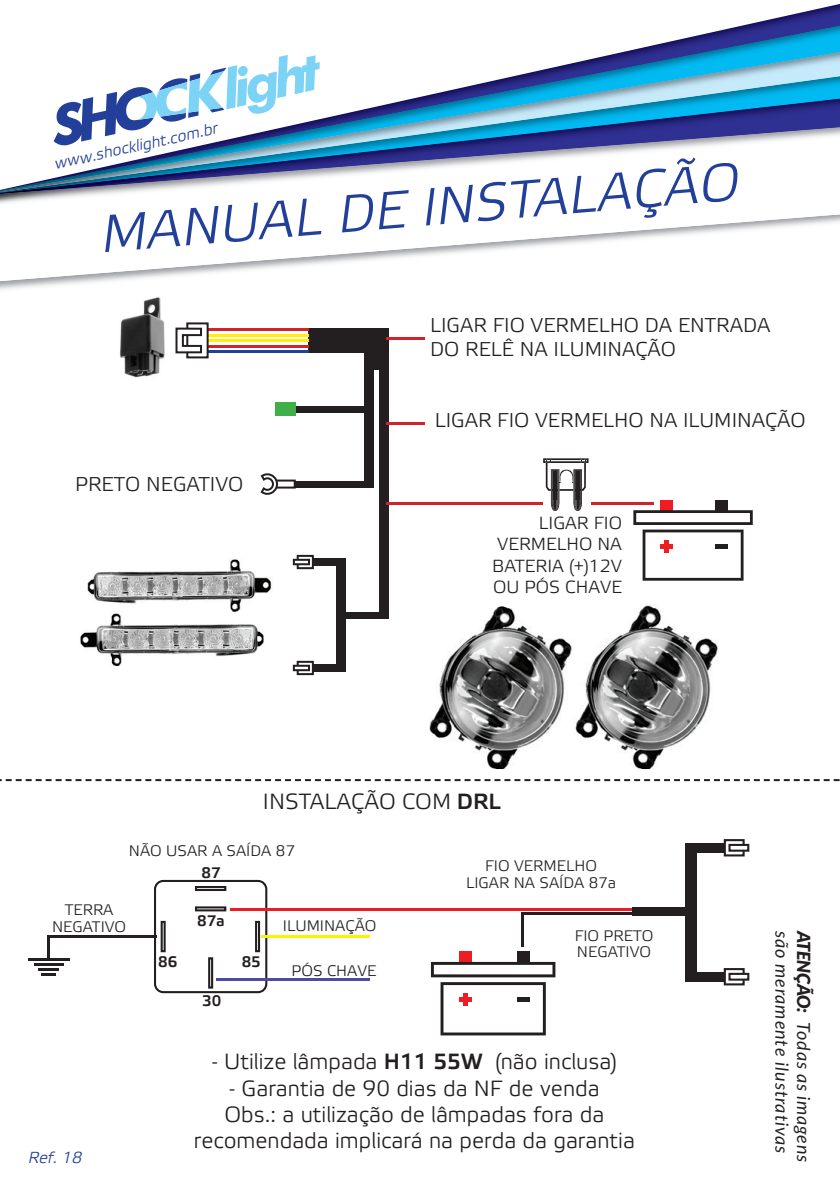
<style>
.page{position:relative;width:840px;height:1191px;background:#fff}
.page>*{position:absolute;margin:0;border:0;box-sizing:border-box;transform-origin:0 0}
.t1{font:italic 52.6px "Elektra Light Pro";color:#223f99}
.t2{font:22px/26.4px "Elektra Light Pro";color:#231f20;text-align:center}
.t3{font:20px/24px "Elektra Light Pro";color:#231f20}
.t4{font:italic 18px/21.6px "Lato";letter-spacing:.05em;color:#231f20}
.t5{font:17.6px/21px "Elektra Light Pro";color:#231f20;text-align:justify}
.t6{font:italic 16px "Elektra Light Pro";color:#223f99}
.t7{font:italic 15.8px "Elektra Light Pro";color:#223f99}
.t8{font:15.2px/16.6px "Elektra Light Pro";color:#231f20;text-align:center}
.t9{font:700 15.2px "Elektra Light Pro";color:#231f20}
.s1{font-weight:700}
.s2{font-weight:900}
</style>
<div class="page">
<svg style="left:4px;top:214px;width:835px;height:67px"></svg>
<img style="left:0;top:194px;width:104px;height:9px">
<svg style="left:0;top:4px;width:839px;height:186px"></svg>
<svg style="left:54px;top:55px;width:265px;height:90px"></svg>
<div style="left:660px;top:499px;width:12px;height:12px;background:#ee1d23"></div>
<div style="left:715px;top:499px;width:12px;height:12px;background:#231f20"></div>
<svg style="left:633px;top:510px;width:119px;height:70px"></svg>
<div style="left:459px;top:951px;width:12px;height:12px;background:#ee1d23"></div>
<div style="left:516px;top:951px;width:13px;height:12px;background:#231f20"></div>
<svg style="left:430px;top:962px;width:125px;height:73px"></svg>
<svg style="left:543px;top:458px;width:45px;height:53px"></svg>
<img style="left:429px;top:604px;width:289px;height:165px">
<img style="left:442px;top:604px;width:179px;height:2px">
<img style="left:80px;top:559px;width:192px;height:106px">
<div style="left:154px;top:880px;width:113px;height:113px;border:2px solid #231f20;border-radius:8px"></div>
<div style="left:255px;top:921px;width:5px;height:31px;border:2px solid #231f20"></div>
<div style="left:160px;top:921px;width:5px;height:31px;border:2px solid #231f20"></div>
<div style="left:195px;top:886px;width:31px;height:5px;border:2px solid #231f20"></div>
<div style="left:195px;top:906px;width:31px;height:5px;border:2px solid #231f20"></div>
<div style="left:208px;top:957px;width:5px;height:31px;border:2px solid #231f20"></div>
<div style="left:379px;top:366px;width:10px;height:248px;background:#231f20"></div>
<div style="left:364px;top:366px;width:10px;height:117px;background:#231f20"></div>
<div style="left:308px;top:328px;width:81px;height:25px;background:#231f20"></div>
<div style="left:364px;top:345px;width:25px;height:24px;background:#231f20"></div>
<hr style="left:202px;top:350px;width:106px;height:3px;background:#223f99">
<hr style="left:202px;top:345px;width:106px;height:3px;background:#d1232a">
<hr style="left:202px;top:339px;width:106px;height:3px;background:#fff101">
<hr style="left:202px;top:334px;width:106px;height:3px;background:#fff101">
<hr style="left:202px;top:328px;width:106px;height:3px;background:#d1232a">
<hr style="left:386px;top:337px;width:39px;height:2px;background:#d1232a">
<hr style="left:386px;top:422px;width:39px;height:2px;background:#d1232a">
<hr style="left:386px;top:502px;width:157px;height:3px;background:#d1232a">
<hr style="left:591px;top:502px;width:62px;height:3px;background:#d1232a">
<div style="left:308px;top:664px;width:37px;height:8px;background:#231f20"></div>
<svg style="left:299px;top:664px;width:12px;height:8px"></svg>
<div style="left:296px;top:661px;width:18px;height:14px;border:2px solid #231f20"></div>
<div style="left:293px;top:665px;width:17px;height:6px;border:2px solid #231f20"></div>
<div style="left:308px;top:558px;width:37px;height:8px;background:#231f20"></div>
<svg style="left:299px;top:558px;width:12px;height:8px"></svg>
<div style="left:296px;top:555px;width:18px;height:14px;border:2px solid #231f20"></div>
<div style="left:293px;top:559px;width:17px;height:6px;border:2px solid #231f20"></div>
<div style="left:336px;top:558px;width:9px;height:113px;background:#231f20"></div>
<div style="left:684px;top:843px;width:46px;height:9px;background:#231f20"></div>
<svg style="left:726px;top:843px;width:15px;height:9px"></svg>
<div style="left:723px;top:839px;width:21px;height:17px;border:2px solid #231f20"></div>
<div style="left:729px;top:845px;width:18px;height:5px;background:#fff"></div>
<div style="left:728px;top:844px;width:21px;height:7px;border:2px solid #231f20"></div>
<div style="left:684px;top:972px;width:46px;height:9px;background:#231f20"></div>
<svg style="left:726px;top:972px;width:15px;height:9px"></svg>
<div style="left:723px;top:968px;width:21px;height:17px;border:2px solid #231f20"></div>
<div style="left:729px;top:974px;width:18px;height:5px;background:#fff"></div>
<div style="left:728px;top:972px;width:21px;height:8px;border:2px solid #231f20"></div>
<div style="left:684px;top:843px;width:12px;height:138px;background:#231f20"></div>
<div style="left:187px;top:323px;width:20px;height:34px;background:#fff"></div>
<div style="left:186px;top:322px;width:22px;height:36px;border:2px solid #231f20"></div>
<div style="left:275px;top:480px;width:99px;height:7px;background:#231f20"></div>
<div style="left:339px;top:612px;width:50px;height:7px;background:#231f20"></div>
<div style="left:632px;top:907px;width:60px;height:8px;background:#231f20"></div>
<hr style="left:49px;top:935px;width:108px;height:3px;background:#231f20">
<hr style="left:261px;top:935px;width:108px;height:3px;background:#fff101">
<hr style="left:216px;top:978px;width:153px;height:3px;background:#4d4da0">
<hr style="left:230px;top:908px;width:402px;height:2px;background:#ee1d23">
<hr style="left:521px;top:912px;width:111px;height:2px;background:#231f20">
<hr style="left:521px;top:912px;width:2px;height:35px;background:#231f20">
<hr style="left:28px;top:958px;width:41px;height:3px;background:#231f20">
<hr style="left:34px;top:963px;width:30px;height:3px;background:#231f20">
<hr style="left:39px;top:968px;width:20px;height:3px;background:#231f20">
<hr style="left:42px;top:973px;width:14px;height:3px;background:#231f20">
<hr style="left:48px;top:935px;width:2px;height:25px;background:#231f20">
<div style="left:290px;top:406px;width:84px;height:7px;background:#231f20"></div>
<div style="left:275px;top:403px;width:20px;height:13px;background:#40ae49"></div>
<div style="left:275px;top:480px;width:19px;height:7px;background:#fff"></div>
<div style="left:274px;top:479px;width:21px;height:9px;border:2px solid #231f20"></div>
<svg style="left:260px;top:473px;width:19px;height:22px"></svg>
<img style="left:120px;top:297px;width:45px;height:81px">
<svg style="left:0;top:779px;width:839px;height:2px"></svg>
<svg style="left:175px;top:326px;width:27px;height:28px"></svg>
<p class="t7" style="left:53px;top:155px;width:168px;rotate:-12deg">www.shocklight.com.br</p>
<h1 class="t1" style="left:99px;top:208px;width:641px;rotate:-5deg">MANUAL DE INSTALAÇÃO</h1>
<p class="t3" style="left:430px;top:314px;width:342px">LIGAR FIO VERMELHO DA ENTRADA<br>DO RELÊ NA ILUMINAÇÃO</p>
<p class="t3" style="left:75px;top:473px;width:170px">PRETO NEGATIVO</p>
<p class="t3" style="left:434px;top:409px;width:372px">LIGAR FIO VERMELHO NA ILUMINAÇÃO</p>
<p class="t5" style="left:492px;top:513px;width:131px;text-indent:47px">LIGAR FIO VERMELHO NA BATERIA (+)12V OU PÓS CHAVE</p>
<p class="t2" style="left:263px;top:789px;width:239px">INSTALAÇÃO COM <span class="s1">DRL</span></p>
<p class="t8" style="left:129px;top:842px;width:167px">NÃO USAR A SAÍDA 87</p>
<p class="t9" style="left:201px;top:864px;width:21px">87</p>
<p class="t8" style="left:52px;top:902px;width:76px">TERRA<br>NEGATIVO</p>
<p class="t9" style="left:197px;top:912px;width:29px">87a</p>
<p class="t9" style="left:158px;top:953px;width:21px">86</p>
<p class="t9" style="left:241px;top:953px;width:21px">85</p>
<p class="t9" style="left:202px;top:992px;width:21px">30</p>
<p class="t8" style="left:283px;top:918px;width:95px">ILUMINAÇÃO</p>
<p class="t8" style="left:291px;top:963px;width:86px">PÓS CHAVE</p>
<p class="t8" style="left:466px;top:858px;width:151px">FIO VERMELHO<br>LIGAR NA SAÍDA 87a</p>
<p class="t8" style="left:574px;top:927px;width:80px;text-align:left">FIO PRETO<br>NEGATIVO</p>
<p class="t6" style="left:28px;top:1148px;width:55px">Ref. 18</p>
<p class="t2" style="left:212px;top:1049px;width:406px">- Utilize lâmpada <span class="s1">H11 55W</span> (não inclusa)</p>
<p class="t2" style="left:194px;top:1075px;width:442px">- Garantia de 90 dias da NF de venda<br>Obs.: a utilização de lâmpadas fora da recomendada implicará na perda da garantia</p>
<p class="t4" style="left:814px;top:930px;width:233px;rotate:90deg"><span class="s2">ATENÇÃO:</span> Todas as imagens são meramente ilustrativas</p>
</div>
